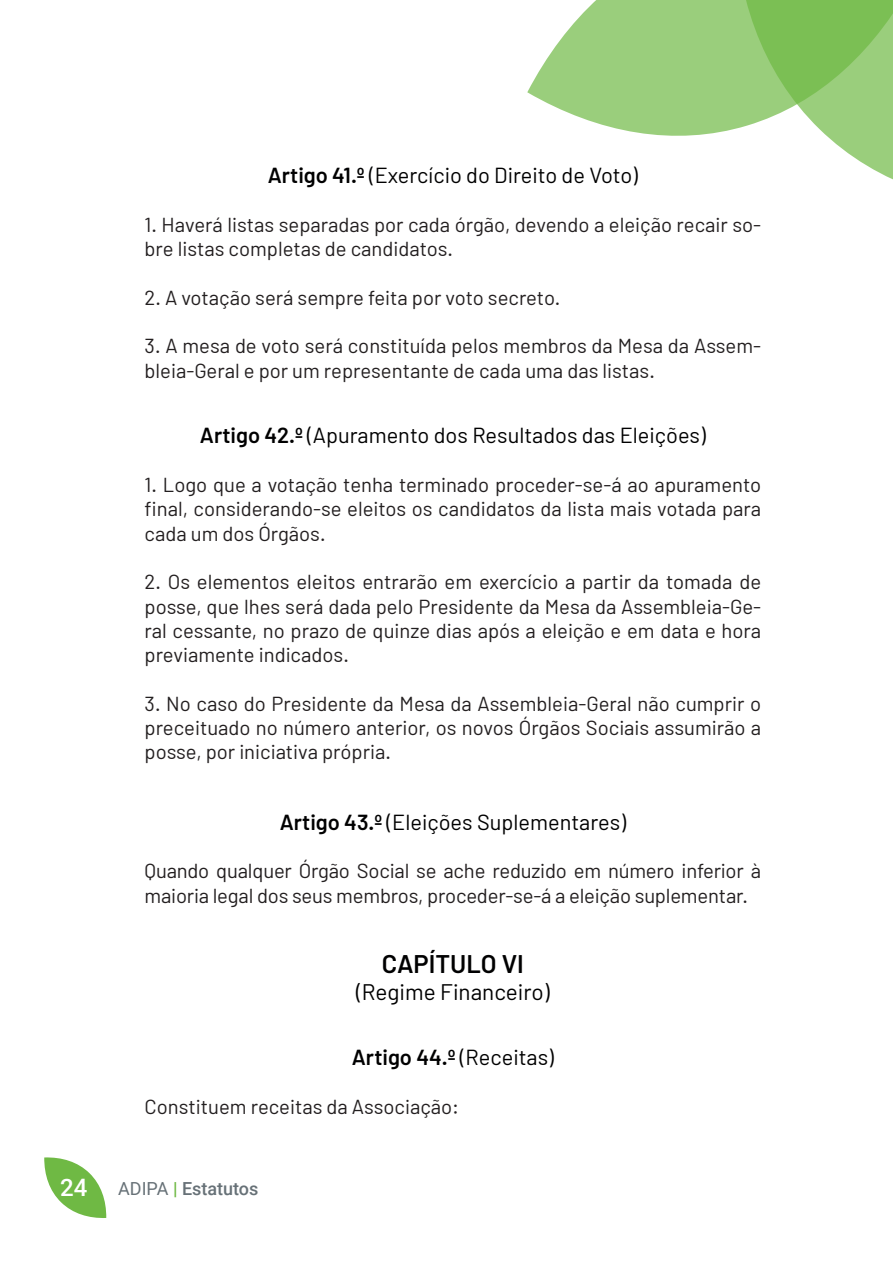
<style>
.page{position:relative;width:893px;height:1263px;background:#fff}
.page>*{position:absolute;margin:0;border:0;box-sizing:border-box;transform-origin:0 0}
.t1{font:600 25.5px "Barlow";color:#000001}
.t2{font:500 24px "Roboto";color:#fff}
.t3{font:22.5px "Barlow";color:#000001}
.t4{font:21.75px "Barlow";color:#000001}
.t5{font:600 21.75px "Barlow";color:#000001}
.t6{font:20.25px/24.3px "Barlow";color:#231f20}
.t7{font:500 18px "Roboto";color:#677177}
.s1{font-weight:600}
.s2{font-weight:400}
.s3{color:#6fb944}
</style>
<div class="page">
<svg style="left:44px;top:1157px;width:62px;height:61px"></svg>
<svg style="left:527px;top:0;width:207px;height:136px;fill:#9ace7c"></svg>
<svg style="left:734px;top:0;width:159px;height:180px"></svg>
<p class="t4" style="left:268px;top:162px;width:372px"><span class="s1">Artigo 41.º</span> (Exercício do Direito de Voto)</p>
<p class="t6" style="left:145px;top:212px;width:618px">1. Haverá listas separadas por cada órgão, devendo a eleição recair so&shy;bre listas completas de candidatos.</p>
<p class="t6" style="left:145px;top:285px;width:417px">2. A votação será sempre feita por voto secreto.</p>
<p class="t6" style="left:145px;top:333px;width:618px">3. A mesa de voto será constituída pelos membros da Mesa da Assem&shy;bleia-Geral e por um representante de cada uma das listas.</p>
<p class="t4" style="left:200px;top:422px;width:507px"><span class="s1">Artigo 42.º</span> (Apuramento dos Resultados das Eleições)</p>
<p class="t6" style="left:145px;top:472px;width:618px;text-align:justify">1. Logo que a votação tenha terminado proceder-se-á ao apuramento final, considerando-se eleitos os candidatos da lista mais votada para cada um dos Órgãos.</p>
<p class="t6" style="left:145px;top:569px;width:618px;text-align:justify">2. Os elementos eleitos entrarão em exercício a partir da tomada de posse, que lhes será dada pelo Presidente da Mesa da Assembleia-Ge&shy;ral cessante, no prazo de quinze dias após a eleição e em data e hora previamente indicados.</p>
<p class="t6" style="left:145px;top:691px;width:618px;text-align:justify">3. No caso do Presidente da Mesa da Assembleia-Geral não cumprir o preceituado no número anterior, os novos Órgãos Sociais assumirão a posse, por iniciativa própria.</p>
<p class="t4" style="left:280px;top:808px;width:348px"><span class="s1">Artigo 43.º</span> (Eleições Suplementares)</p>
<p class="t6" style="left:145px;top:858px;width:618px">Quando qualquer Órgão Social se ache reduzido em número inferior à maioria legal dos seus membros, proceder-se-á a eleição suplementar.</p>
<p class="t1" style="left:382px;top:948px;width:144px">CAPÍTULO VI</p>
<p class="t3" style="left:356px;top:978px;width:195px">(Regime Financeiro)</p>
<p class="t5" style="left:352px;top:1044px;width:203px">Artigo 44.º <span class="s2">(Receitas)</span></p>
<p class="t6" style="left:145px;top:1094px;width:316px">Constituem receitas da Associação:</p>
<p class="t2" style="left:60px;top:1170px;width:29px">24</p>
<p class="t7" style="left:118px;top:1176px;width:142px"><span class="s2">ADIPA</span> <span class="s3">|</span> Estatutos</p>
</div>
